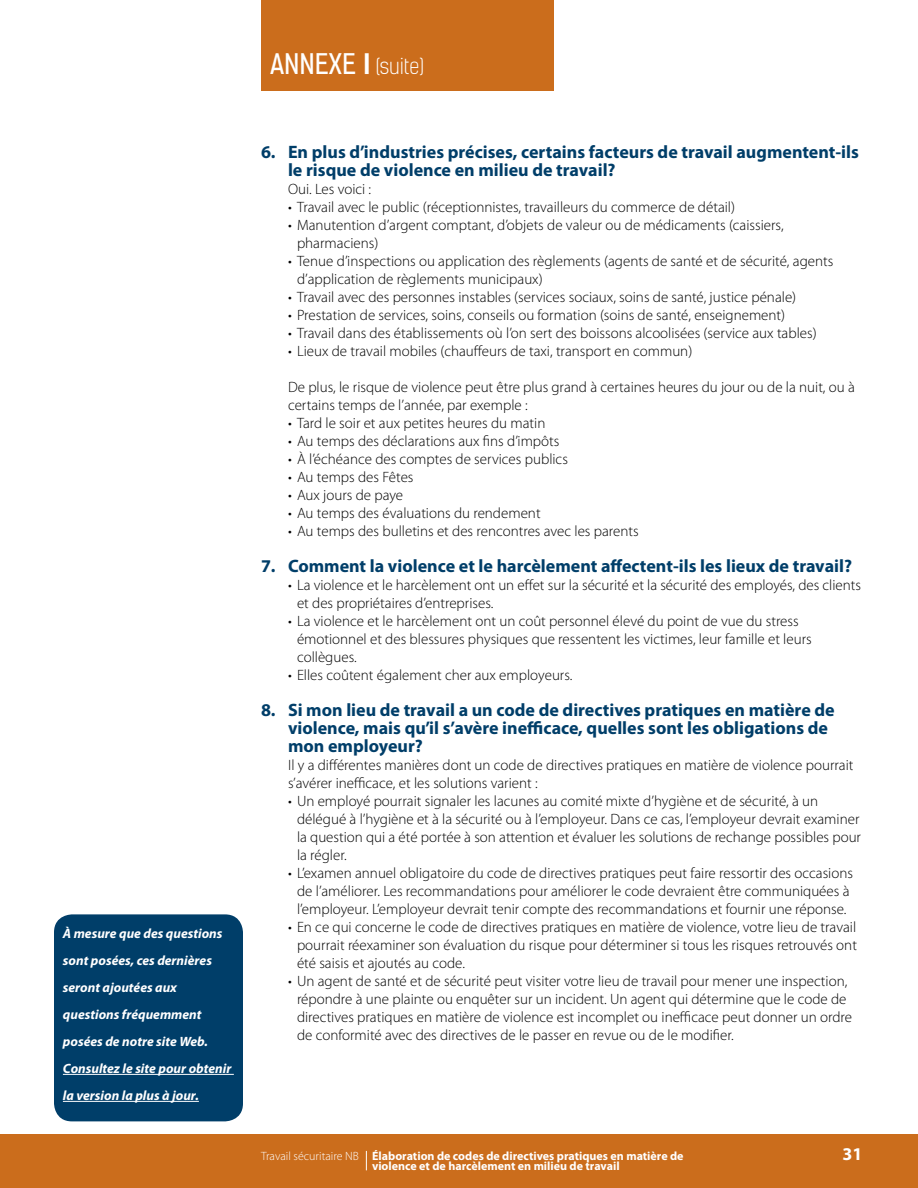
<style>
.page{position:relative;width:918px;height:1188px;background:#fff}
.page>*{position:absolute;margin:0;border:0;box-sizing:border-box;transform-origin:0 0}
.t1{font:300 21px "Kelson Sans";color:#fff}
.t2{font:700 18px/18px "Myriad Pro";color:#003e69}
.t3{font:700 18px "Myriad Pro";color:#fff}
.t4{font:300 15px/18px "Myriad Pro";color:#000}
.t5{font:italic 700 13.5px/27px "Myriad Pro";color:#fff}
.t6{font:700 12px "Myriad Pro";color:#fff}
.s1{font-weight:400;font-size:27px}
.s2{font-weight:700;font-size:27px}
.s3{font-weight:300}
</style>
<div class="page">
<div style="left:0;top:1135px;width:918px;height:53px;background:#cb6d1c"></div>
<div style="left:261px;top:0;width:293px;height:90px;background:#cb6d1c"></div>
<svg style="left:366px;top:1151px;width:1px;height:19px"></svg>
<div style="left:54px;top:914px;width:189px;height:207px;background:#003e69;border-radius:18px"></div>
<hr style="left:63px;top:1074px;width:171px;height:1px;background:#fff">
<hr style="left:63px;top:1101px;width:136px;height:1px;background:#fff">
<p class="t5" style="left:63px;top:920px;width:170px">À mesure que des questions sont posées, ces dernières seront ajoutées aux questions fréquemment posées de notre site Web.<br>Consultez le site pour obtenir la version la plus à jour.</p>
<h1 class="t1" style="left:270px;top:54px;width:156px"><span class="s1">ANNEXE</span> <span class="s2">I</span> (suite)</h1>
<p class="t2" style="left:288px;top:142px;width:572px;text-indent:-27px">6. En plus d’industries précises, certains facteurs de travail augmentent-ils le risque de violence en milieu de travail?</p>
<p class="t4" style="left:288px;top:179px;width:85px">Oui. Les voici :</p>
<p class="t4" style="left:288px;top:197px;width:449px">• Travail avec le public (réceptionnistes, travailleurs du commerce de détail)</p>
<p class="t4" style="left:297px;top:215px;width:488px;text-indent:-9px">• Manutention d’argent comptant, d’objets de valeur ou de médicaments (caissiers, pharmaciens)</p>
<p class="t4" style="left:297px;top:251px;width:538px;text-indent:-9px">• Tenue d’inspections ou application des règlements (agents de santé et de sécurité, agents d’application de règlements municipaux)</p>
<p class="t4" style="left:288px;top:287px;width:510px">• Travail avec des personnes instables (services sociaux, soins de santé, justice pénale)</p>
<p class="t4" style="left:288px;top:305px;width:499px">• Prestation de services, soins, conseils ou formation (soins de santé, enseignement)</p>
<p class="t4" style="left:288px;top:323px;width:530px">• Travail dans des établissements où l’on sert des boissons alcoolisées (service aux tables)</p>
<p class="t4" style="left:288px;top:341px;width:406px">• Lieux de travail mobiles (chauffeurs de taxi, transport en commun)</p>
<p class="t4" style="left:288px;top:377px;width:568px">De plus, le risque de violence peut être plus grand à certaines heures du jour ou de la nuit, ou à certains temps de l’année, par exemple :</p>
<p class="t4" style="left:288px;top:413px;width:259px">• Tard le soir et aux petites heures du matin</p>
<p class="t4" style="left:288px;top:431px;width:273px">• Au temps des déclarations aux fins d’impôts</p>
<p class="t4" style="left:288px;top:449px;width:281px">• À l’échéance des comptes de services publics</p>
<p class="t4" style="left:288px;top:467px;width:127px">• Au temps des Fêtes</p>
<p class="t4" style="left:288px;top:485px;width:117px">• Aux jours de paye</p>
<p class="t4" style="left:288px;top:503px;width:254px">• Au temps des évaluations du rendement</p>
<p class="t4" style="left:288px;top:521px;width:352px">• Au temps des bulletins et des rencontres avec les parents</p>
<p class="t2" style="left:261px;top:556px;width:593px">7. Comment la violence et le harcèlement affectent-ils les lieux de travail?</p>
<p class="t4" style="left:297px;top:575px;width:565px;text-indent:-9px">• La violence et le harcèlement ont un effet sur la sécurité et la sécurité des employés, des clients et des propriétaires d’entreprises.</p>
<p class="t4" style="left:297px;top:611px;width:516px;text-indent:-9px">• La violence et le harcèlement ont un coût personnel élevé du point de vue du stress émotionnel et des blessures physiques que ressentent les victimes, leur famille et leurs collègues.</p>
<p class="t4" style="left:288px;top:665px;width:286px">• Elles coûtent également cher aux employeurs.</p>
<p class="t2" style="left:288px;top:700px;width:548px;text-indent:-27px">8. Si mon lieu de travail a un code de directives pratiques en matière de violence, mais qu’il s’avère inefficace, quelles sont les obligations de mon employeur?</p>
<p class="t4" style="left:288px;top:755px;width:567px">Il y a différentes manières dont un code de directives pratiques en matière de violence pourrait s’avérer inefficace, et les solutions varient :</p>
<p class="t4" style="left:297px;top:791px;width:566px;text-indent:-9px">• Un employé pourrait signaler les lacunes au comité mixte d’hygiène et de sécurité, à un délégué à l’hygiène et à la sécurité ou à l’employeur. Dans ce cas, l’employeur devrait examiner la question qui a été portée à son attention et évaluer les solutions de rechange possibles pour la régler.</p>
<p class="t4" style="left:288px;top:863px;width:567px;text-align:center">• L’examen annuel obligatoire du code de directives pratiques peut faire ressortir des occasions de l’améliorer. Les recommandations pour améliorer le code devraient être communiquées à l’employeur. L’employeur devrait tenir compte des recommandations et fournir une réponse.</p>
<p class="t4" style="left:297px;top:917px;width:561px;text-align:justify;text-indent:-9px">• En ce qui concerne le code de directives pratiques en matière de violence, votre lieu de travail pourrait réexaminer son évaluation du risque pour déterminer si tous les risques retrouvés ont été saisis et ajoutés au code.</p>
<p class="t4" style="left:297px;top:971px;width:557px;text-indent:-9px">• Un agent de santé et de sécurité peut visiter votre lieu de travail pour mener une inspection, répondre à une plainte ou enquêter sur un incident. Un agent qui détermine que le code de directives pratiques en matière de violence est incomplet ou inefficace peut donner un ordre de conformité avec des directives de le passer en revue ou de le modifier.</p>
<p class="t6" style="left:261px;top:1148px;width:424px"><span class="s3">Travail sécuritaire NB</span> Élaboration de codes de directives pratiques en matière de</p>
<p class="t3" style="left:843px;top:1142px;width:21px">31</p>
<p class="t6" style="left:372px;top:1158px;width:249px">violence et de harcèlement en milieu de travail</p>
</div>
